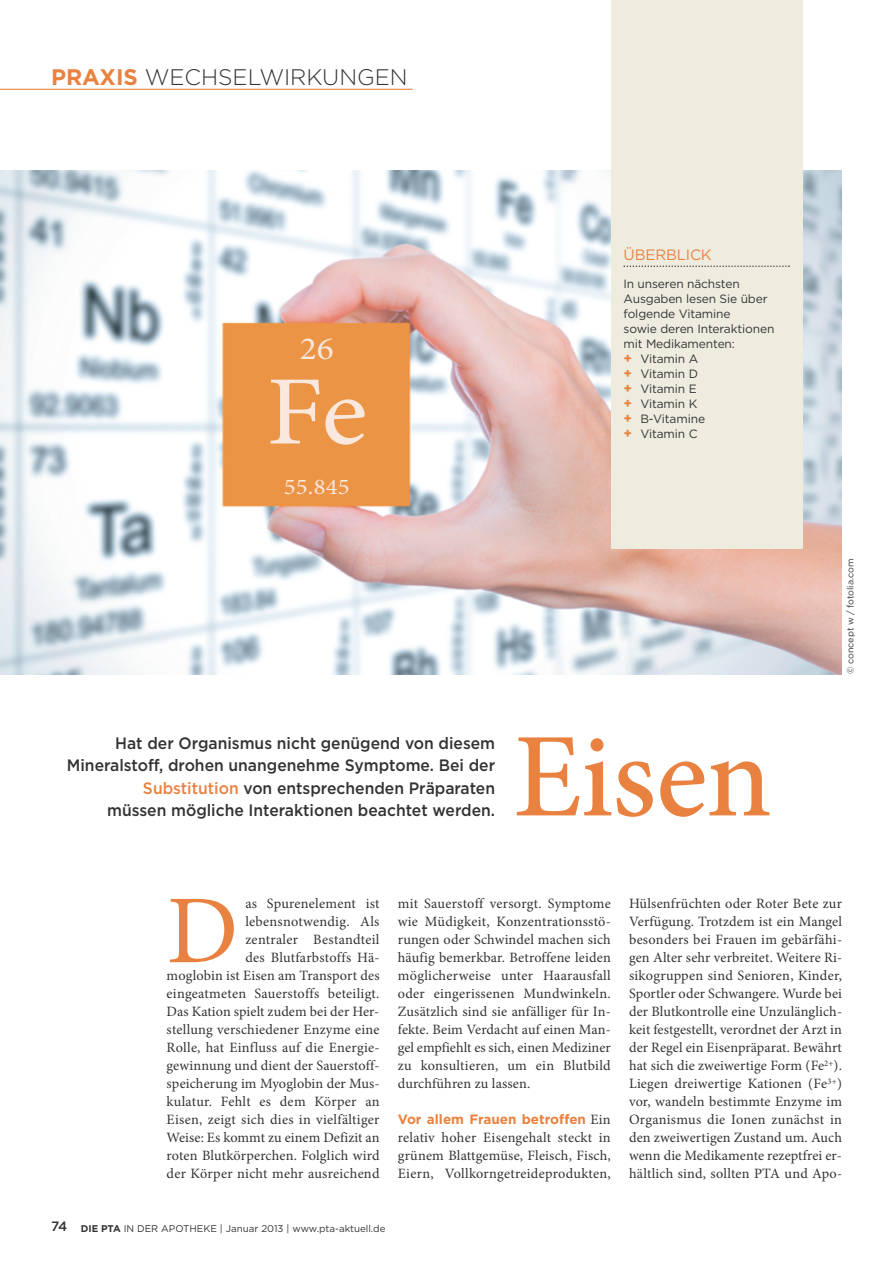
<style>
.page{position:relative;width:893px;height:1263px;background:#fff}
.page>*{position:absolute;margin:0;border:0;box-sizing:border-box;transform-origin:0 0}
.t1{font:500 120px "Minion Pro";letter-spacing:-.01em;color:#e98240}
.t2{font:98.25px "Minion Pro";color:#fae7dd;scale:1.1 1}
.t3{font:97.35px "Minion Pro";color:#e98240}
.t4{font:32.25px "Minion Pro";color:#fae7dd;scale:1.1 1}
.t5{font:300 22.5px "Gotham";color:#343334}
.t6{font:22.5px "Minion Pro";color:#fae7dd;scale:1.1 1}
.t7{font:500 16.5px/22.5px "Gotham";color:#343334;text-align:right;scale:.95 1}
.t8{font:15px "Gotham";letter-spacing:-.01em;color:#e98240}
.t9{font:14.25px/18px "Minion Pro";letter-spacing:.015em;color:#343334;text-align:justify}
.t10{font:700 13.5px "Gotham";color:#e98240}
.t11{font:12px/15px "Gotham";letter-spacing:-.01em;color:#343334}
.t12{font:9.75px "Gotham";color:#343334}
.t13{font:9px "Gotham";color:#343334}
.s1{font-weight:700;color:#e98240}
.s2{font-weight:700;font-size:13.5px;color:#e98240}
.s3{color:#e98240}
.s4{font-family:"Minion Pro";font-weight:400;font-size:14.25px;color:#343334}
.s5{font-weight:500;font-size:13.5px}
.s6{font-weight:700}
</style>
<div class="page">
<hr style="left:0;top:89px;width:412px;height:1px;background:#e98240">
<img style="left:0;top:170px;width:842px;height:504px">
<div style="left:611px;top:0;width:191px;height:548px;background:#eeecde"></div>
<svg style="left:623px;top:265px;width:167px;height:2px"></svg>
<h3 class="t5" style="left:51px;top:68px;width:358px"><span class="s1">PRAXIS</span> WECHSELWIRKUNGEN</h3>
<h3 class="t4" style="left:300px;top:336px;width:32px">26</h3>
<h2 class="t2" style="left:266px;top:374px;width:93px">Fe</h2>
<h3 class="t6" style="left:284px;top:478px;width:61px">55.845</h3>
<p class="t8" style="left:623px;top:249px;width:90px">ÜBERBLICK</p>
<p class="t11" style="left:623px;top:277px;width:152px">In unseren nächsten<br>Ausgaben lesen Sie über folgende Vitamine<br>sowie deren Interaktionen mit Medikamenten:<br><span class="s2">+</span> Vitamin A<br><span class="s2">+</span> Vitamin D<br><span class="s2">+</span> Vitamin E<br><span class="s2">+</span> Vitamin K<br><span class="s2">+</span> B-Vitamine<br><span class="s2">+</span> Vitamin C</p>
<p class="t7" style="left:67px;top:733px;width:452px">Hat der Organismus nicht genügend von diesem Mineralstoff, drohen unangenehme Symptome. Bei der <span class="s3">Substitution</span> von entsprechenden Präparaten<br>müssen mögliche Interaktionen beachtet werden.</p>
<h1 class="t1" style="left:513px;top:704px;width:260px">Eisen</h1>
<p class="t13" style="left:847px;top:674px;width:117px;rotate:-90deg">© concept w / fotolia.com</p>
<p class="t9" style="left:167px;top:896px;width:215px;text-align:right">as Spurenelement ist lebensnotwendig. Als<br>zentraler Bestandteil<br>des Blutfarbstoffs Hä-<br>moglobin ist Eisen am Transport des eingeatmeten Sauerstoffs beteiligt.<br>Das Kation spielt zudem bei der Her&shy;stellung verschiedener Enzyme eine<br>Rolle, hat Einfluss auf die Energie&shy;gewinnung und dient der Sauerstoff&shy;speicherung im Myoglobin der Mus&shy;kulatur. Fehlt es dem Körper an<br>Eisen, zeigt sich dies in vielfältiger<br>Weise: Es kommt zu einem Defizit an roten Blutkörperchen. Folglich wird der Körper nicht mehr ausreichend</p>
<p class="t9" style="left:398px;top:896px;width:215px">mit Sauerstoff versorgt. Symptome wie Müdigkeit, Konzentrationsstö&shy;rungen oder Schwindel machen sich häufig bemerkbar. Betroffene leiden möglicherweise unter Haarausfall oder eingerissenen Mundwinkeln.<br>Zusätzlich sind sie anfälliger für In&shy;fekte. Beim Verdacht auf einen Man&shy;gel empfiehlt es sich, einen Mediziner zu konsultieren, um ein Blutbild durchführen zu lassen.</p>
<h3 class="t3" style="left:167px;top:893px;width:73px">D</h3>
<p class="t10" style="left:398px;top:1114px;width:214px">Vor allem Frauen betroffen <span class="s4">Ein</span></p>
<p class="t9" style="left:398px;top:1130px;width:214px">relativ hoher Eisengehalt steckt in grünem Blattgemüse, Fleisch, Fisch, Eiern, Vollkorngetreideprodukten,</p>
<p class="t12" style="left:51px;top:1225px;width:336px"><span class="s5">74</span> <span class="s6">DIE PTA</span> IN DER APOTHEKE | Januar 2013 | www.pta-aktuell.de</p>
<p class="t9" style="left:629px;top:896px;width:215px">Hülsenfrüchten oder Roter Bete zur Verfügung. Trotzdem ist ein Mangel besonders bei Frauen im gebärfähi&shy;gen Alter sehr verbreitet. Weitere Ri&shy;sikogruppen sind Senioren, Kinder, Sportler oder Schwangere. Wurde bei der Blutkontrolle eine Unzulänglich&shy;keit festgestellt, verordnet der Arzt in der Regel ein Eisenpräparat. Bewährt hat sich die zweiwertige Form (Fe<sup>2+</sup>).<br>Liegen dreiwertige Kationen (Fe<sup>3+</sup>) vor, wandeln bestimmte Enzyme im Organismus die Ionen zunächst in den zweiwertigen Zustand um. Auch wenn die Medikamente rezeptfrei er&shy;hältlich sind, sollten PTA und Apo-</p>
</div>
